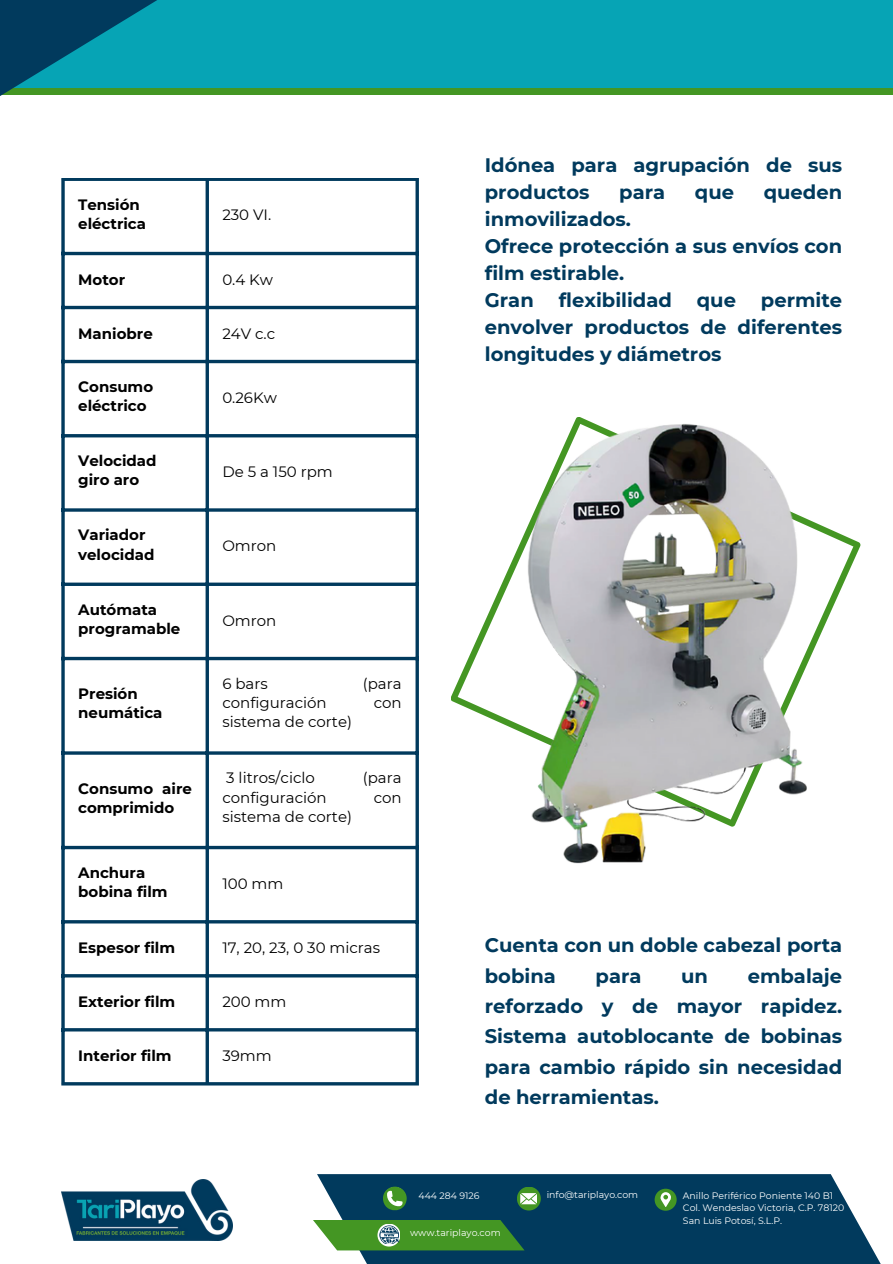
<style>
.page{position:relative;width:893px;height:1264px;background:#fff}
.page>*{position:absolute;margin:0;border:0;box-sizing:border-box;transform-origin:0 0}
.t1{font:700 19.5px/27px "Montserrat";color:#013a5d}
.t2{font:700 15px/19.2px "Montserrat";color:#000}
.t3{font:15px/19.2px "Montserrat";color:#000}
.t4{font:9.3px/12.3px "Montserrat";color:#fff}
</style>
<div class="page">
<div style="left:0;top:0;width:892px;height:89px;background:#06a4b5"></div>
<div style="left:0;top:89px;width:892px;height:5px;background:#449623"></div>
<svg style="left:0;top:0;width:157px;height:96px"></svg>
<svg style="left:317px;top:1174px;width:563px;height:89px;background:#154a6a"></svg>
<img style="left:61px;top:1179px;width:171px;height:61px">
<svg style="left:61px;top:181px;width:4px;height:901px;background:#275775"></svg>
<svg style="left:205px;top:181px;width:4px;height:901px;background:#275775"></svg>
<svg style="left:415px;top:181px;width:4px;height:901px"></svg>
<svg style="left:61px;top:178px;width:358px;height:3px"></svg>
<hr style="left:61px;top:252px;width:358px;height:3px;background:#013a5d">
<hr style="left:61px;top:306px;width:358px;height:3px;background:#013a5d">
<hr style="left:61px;top:360px;width:358px;height:3px;background:#013a5d">
<hr style="left:61px;top:434px;width:358px;height:3px;background:#013a5d">
<hr style="left:61px;top:508px;width:358px;height:3px;background:#013a5d">
<svg style="left:61px;top:582px;width:344px;height:4px"></svg>
<hr style="left:61px;top:657px;width:358px;height:3px;background:#013a5d">
<hr style="left:61px;top:751px;width:358px;height:3px;background:#013a5d">
<svg style="left:61px;top:845px;width:344px;height:4px"></svg>
<hr style="left:61px;top:920px;width:358px;height:3px;background:#013a5d">
<hr style="left:61px;top:974px;width:358px;height:3px;background:#013a5d">
<hr style="left:61px;top:1028px;width:358px;height:3px;background:#013a5d">
<hr style="left:61px;top:1082px;width:358px;height:3px;background:#013a5d">
<div style="left:313px;top:1219px;width:211px;height:31px;background:#449623"></div>
<svg style="left:383px;top:1186px;width:23px;height:28px"></svg>
<svg style="left:377px;top:1224px;width:23px;height:22px"></svg>
<svg style="left:379px;top:1225px;width:20px;height:19px"></svg>
<svg style="left:517px;top:1186px;width:24px;height:24px"></svg>
<svg style="left:520px;top:1193px;width:17px;height:11px"></svg>
<svg style="left:654px;top:1188px;width:22px;height:22px"></svg>
<svg style="left:660px;top:1192px;width:11px;height:15px"></svg>
<img style="left:405px;top:371px;width:456px;height:517px">
<h2 class="t2" style="left:78px;top:194px;width:69px">Tensión eléctrica</h2>
<h3 class="t2" style="left:78px;top:269px;width:48px">Motor</h3>
<h3 class="t2" style="left:78px;top:323px;width:76px">Maniobre</h3>
<h3 class="t2" style="left:78px;top:377px;width:76px">Consumo eléctrico</h3>
<h4 class="t2" style="left:78px;top:451px;width:80px">Velocidad giro aro</h4>
<h4 class="t2" style="left:78px;top:525px;width:78px">Variador velocidad</h4>
<h4 class="t2" style="left:78px;top:599px;width:104px">Autómata programable</h4>
<h3 class="t2" style="left:78px;top:684px;width:86px">Presión neumática</h3>
<h3 class="t2" style="left:78px;top:778px;width:115px">Consumo aire comprimido</h3>
<h4 class="t2" style="left:78px;top:863px;width:91px">Anchura bobina film</h4>
<h4 class="t2" style="left:78px;top:938px;width:98px">Espesor film</h4>
<h3 class="t2" style="left:78px;top:992px;width:99px">Exterior film</h3>
<h3 class="t2" style="left:78px;top:1046px;width:95px">Interior film</h3>
<h4 class="t3" style="left:222px;top:205px;width:51px">230 VI.</h4>
<h4 class="t3" style="left:222px;top:269px;width:52px">0.4 Kw</h4>
<h3 class="t3" style="left:222px;top:323px;width:54px">24V c.c</h3>
<h4 class="t3" style="left:222px;top:388px;width:56px">0.26Kw</h4>
<h3 class="t3" style="left:222px;top:462px;width:112px">De 5 a 150 rpm</h3>
<h3 class="t3" style="left:222px;top:536px;width:56px">Omron</h3>
<h4 class="t3" style="left:222px;top:610px;width:56px">Omron</h4>
<h4 class="t3" style="left:222px;top:674px;width:131px">6 bars configuración sistema de corte)</h4>
<h3 class="t3" style="left:363px;top:674px;width:40px;text-align:right">(para con</h3>
<h3 class="t3" style="left:222px;top:768px;width:131px">3 litros/ciclo configuración sistema de corte)</h3>
<h4 class="t3" style="left:363px;top:768px;width:40px;text-align:right">(para con</h4>
<h3 class="t3" style="left:222px;top:874px;width:63px">100 mm</h3>
<h4 class="t3" style="left:222px;top:938px;width:159px">17, 20, 23, 0 30 micras</h4>
<h4 class="t3" style="left:222px;top:992px;width:66px">200 mm</h4>
<h4 class="t3" style="left:222px;top:1046px;width:51px">39mm</h4>
<p class="t1" style="left:485px;top:151px;width:359px">Idónea para agrupación de sus productos</p>
<p class="t1" style="left:619px;top:178px;width:47px">para</p>
<p class="t1" style="left:694px;top:178px;width:41px">que</p>
<p class="t1" style="left:763px;top:178px;width:80px">queden</p>
<p class="t1" style="left:485px;top:205px;width:359px">inmovilizados.<br>Ofrece protección a sus envíos con film estirable.<br>Gran</p>
<p class="t1" style="left:485px;top:286px;width:359px;text-align:justify;text-indent:276px">permite envolver productos de diferentes longitudes y diámetros</p>
<p class="t1" style="left:558px;top:286px;width:115px">flexibilidad</p>
<p class="t1" style="left:696px;top:286px;width:41px">que</p>
<p class="t1" style="left:485px;top:930px;width:359px;line-height:30.3px">Cuenta con un doble cabezal porta bobina</p>
<p class="t1" style="left:485px;top:960px;width:359px;line-height:30.3px;text-align:justify;text-indent:263px">embalaje reforzado y de mayor rapidez.<br>Sistema autoblocante de bobinas para cambio rápido sin necesidad de herramientas.</p>
<p class="t1" style="left:595px;top:962px;width:47px">para</p>
<p class="t1" style="left:681px;top:962px;width:28px">un</p>
<p class="t4" style="left:418px;top:1189px;width:62px">444 284 9126</p>
<p class="t4" style="left:410px;top:1225px;width:92px">www.tariplayo.com</p>
<h1 class="t4" style="left:546px;top:1188px;width:93px">info@tariplayo.com</h1>
<p class="t4" style="left:683px;top:1189px;width:163px">Anillo Periférico Poniente 140 B1<br>Col. Wendeslao Victoria, C.P. 78120<br>San Luis Potosí, S.L.P.</p>
</div>
